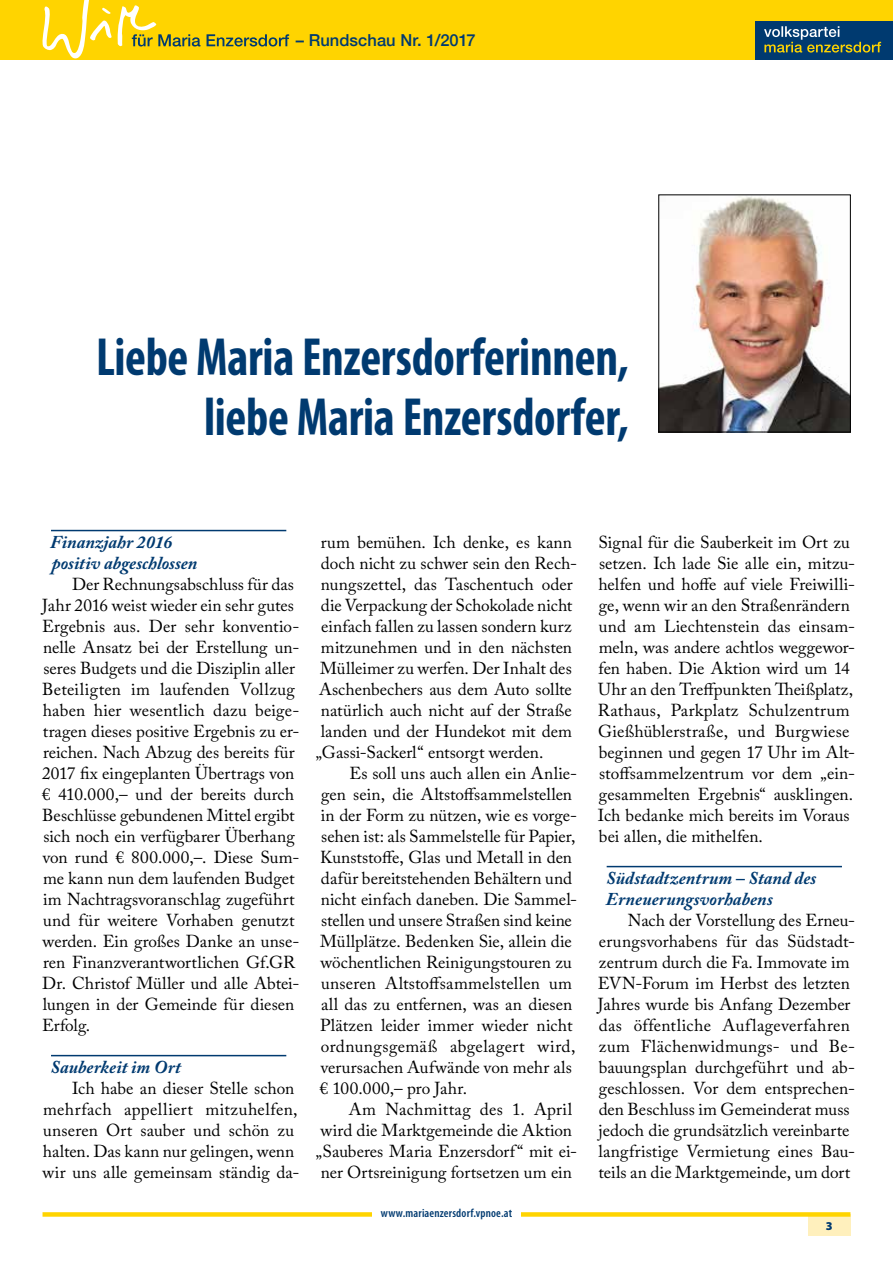
<style>
.page{position:relative;width:893px;height:1263px;background:#fff}
.page>*{position:absolute;margin:0;border:0;box-sizing:border-box;transform-origin:0 0}
.t1{font:700 condensed 54px/60px "Myriad Pro";letter-spacing:-.005em;color:#003a70;text-align:right;scale:.92 1}
.t2{font:italic 700 18px/21px "Adobe Caslon Pro";letter-spacing:.005em;color:#003a70}
.t3{font:17.25px/21px "Adobe Caslon Pro";letter-spacing:.005em;color:#000}
.t4{font:17.25px "Adobe Caslon Pro";letter-spacing:.025em;color:#000}
.t5{font:500 16.5px "Helvetica Neue";letter-spacing:.005em;color:#003a70}
.t6{font:600 condensed 12px "Myriad Pro";letter-spacing:.015em;color:#003a70}
.t7{font:900 12px "Myriad Pro";color:#003a70}
</style>
<div class="page">
<div style="left:0;top:0;width:893px;height:59px;background:#ffd400"></div>
<div style="left:755px;top:21px;width:138px;height:38px;background:#003a70"></div>
<svg style="left:764px;top:26px;width:117px;height:27px"></svg>
<hr style="left:0;top:21px;width:1px;height:38px;background:#003a70">
<svg style="left:41px;top:0;width:248px;height:60px"></svg>
<div style="left:808px;top:1214px;width:42px;height:21px;background:#fff0bd"></div>
<div style="left:43px;top:1212px;width:807px;height:5px;background:#ffd400"></div>
<div style="left:372px;top:1203px;width:149px;height:20px;background:#fff"></div>
<hr style="left:51px;top:530px;width:235px;height:1px;background:#003a70">
<hr style="left:51px;top:1055px;width:235px;height:1px;background:#003a70">
<hr style="left:607px;top:866px;width:235px;height:1px;background:#003a70">
<img style="left:661px;top:197px;width:187px;height:233px">
<div style="left:659px;top:195px;width:191px;height:237px;border:1px solid #000"></div>
<p class="t5" style="left:296px;top:27px;width:181px">– Rundschau Nr. 1/2017</p>
<h1 class="t1" style="left:96px;top:325px;width:581px">Liebe Maria Enzersdorferinnen, liebe Maria Enzersdorfer,</h1>
<p class="t2" style="left:50px;top:532px;width:149px">Finanzjahr 2016 positiv abgeschlossen</p>
<p class="t3" style="left:42px;top:574px;width:259px;text-indent:30px">Der Rechnungsabschluss für das Jahr 2016 weist wieder ein sehr gutes Ergebnis aus. Der sehr konventio&shy;nelle Ansatz bei der Erstellung un&shy;seres Budgets und die Disziplin aller Beteiligten im laufenden Vollzug haben hier wesentlich dazu beige&shy;tragen dieses positive Ergebnis zu er&shy;reichen. Nach Abzug des bereits für 2017 fix eingeplanten Übertrags von € 410.000,– und der bereits durch Beschlüsse gebundenen Mittel ergibt sich noch ein verfügbarer Überhang von rund € 800.000,–. Diese Sum&shy;me kann nun dem laufenden Budget im Nachtragsvoranschlag zugeführt und für weitere Vorhaben genutzt werden. Ein großes Danke an unse&shy;ren Finanzverantwortlichen Gf.GR Dr. Christof Müller und alle Abtei&shy;lungen in der Gemeinde für diesen Erfolg.</p>
<p class="t2" style="left:50px;top:1057px;width:132px">Sauberkeit im Ort</p>
<p class="t3" style="left:43px;top:1078px;width:258px;text-indent:29px">Ich habe an dieser Stelle schon mehrfach appelliert mitzuhelfen, unseren Ort sauber und schön zu halten. Das kann nur gelingen, wenn wir uns alle gemeinsam ständig da-</p>
<p class="t3" style="left:321px;top:532px;width:253px">rum bemühen. Ich denke, es kann</p>
<p class="t3" style="left:321px;top:553px;width:258px">doch nicht zu schwer sein den Rech-</p>
<p class="t3" style="left:321px;top:574px;width:253px">nungszettel, das Taschentuch oder</p>
<p class="t3" style="left:321px;top:595px;width:253px">die Verpackung der Schokolade nicht</p>
<p class="t3" style="left:321px;top:616px;width:252px">einfach fallen zu lassen sondern kurz</p>
<p class="t3" style="left:321px;top:637px;width:253px">mitzunehmen und in den nächsten</p>
<p class="t3" style="left:320px;top:658px;width:253px">Mülleimer zu werfen. Der Inhalt des</p>
<p class="t3" style="left:319px;top:679px;width:254px">Aschenbechers aus dem Auto sollte</p>
<p class="t3" style="left:321px;top:700px;width:252px">natürlich auch nicht auf der Straße</p>
<p class="t3" style="left:321px;top:721px;width:253px">landen und der Hundekot mit dem</p>
<p class="t3" style="left:316px;top:742px;width:229px">„Gassi-Sackerl“ entsorgt werden.</p>
<p class="t3" style="left:350px;top:763px;width:229px">Es soll uns auch allen ein Anlie-</p>
<p class="t3" style="left:321px;top:784px;width:253px">gen sein, die Altstoffsammelstellen</p>
<p class="t3" style="left:321px;top:805px;width:258px">in der Form zu nützen, wie es vorge-</p>
<p class="t3" style="left:321px;top:826px;width:256px">sehen ist: als Sammelstelle für Papier,</p>
<p class="t3" style="left:320px;top:847px;width:253px">Kunststoffe, Glas und Metall in den</p>
<p class="t3" style="left:321px;top:868px;width:253px">dafür bereitstehenden Behältern und</p>
<p class="t3" style="left:321px;top:889px;width:258px">nicht einfach daneben. Die Sammel-</p>
<p class="t3" style="left:321px;top:910px;width:252px">stellen und unsere Straßen sind keine</p>
<p class="t3" style="left:320px;top:931px;width:253px">Müllplätze. Bedenken Sie, allein die</p>
<p class="t3" style="left:320px;top:952px;width:253px">wöchentlichen Reinigungstouren zu</p>
<p class="t3" style="left:321px;top:973px;width:252px">unseren Altstoffsammelstellen um</p>
<p class="t3" style="left:321px;top:994px;width:253px">all das zu entfernen, was an diesen</p>
<p class="t3" style="left:320px;top:1015px;width:254px">Plätzen leider immer wieder nicht</p>
<p class="t4" style="left:321px;top:1036px;width:256px">ordnungsgemäß abgelagert wird,</p>
<p class="t3" style="left:321px;top:1057px;width:253px">verursachen Aufwände von mehr als</p>
<p class="t3" style="left:320px;top:1078px;width:149px">€ 100.000,– pro Jahr.</p>
<p class="t3" style="left:349px;top:1099px;width:225px">Am Nachmittag des 1. April</p>
<p class="t3" style="left:320px;top:1120px;width:253px">wird die Marktgemeinde die Aktion</p>
<p class="t3" style="left:316px;top:1141px;width:263px">„Sauberes Maria Enzersdorf“ mit ei-</p>
<p class="t3" style="left:321px;top:1162px;width:253px">ner Ortsreinigung fortsetzen um ein</p>
<p class="t6" style="left:381px;top:1206px;width:133px">www.mariaenzersdorf.vpnoe.at</p>
<p class="t3" style="left:598px;top:532px;width:259px">Signal für die Sauberkeit im Ort zu setzen. Ich lade Sie alle ein, mitzu&shy;helfen und hoffe auf viele Freiwilli&shy;ge, wenn wir an den Straßenrändern und am Liechtenstein das einsam&shy;meln, was andere achtlos weggewor&shy;fen haben. Die Aktion wird um 14<br>Uhr an den Treffpunkten Theißplatz, Rathaus, Parkplatz Schulzentrum Gießhüblerstraße, und Burgwiese beginnen und gegen 17 Uhr im Alt&shy;stoffsammelzentrum vor dem „ein&shy;gesammelten Ergebnis“ ausklingen.<br>Ich bedanke mich bereits im Voraus bei allen, die mithelfen.</p>
<p class="t2" style="left:606px;top:868px;width:212px">Südstadtzentrum – Stand des<br>Erneuerungsvorhabens</p>
<p class="t3" style="left:598px;top:910px;width:259px;text-indent:30px">Nach der Vorstellung des Erneu&shy;erungsvorhabens für das Südstadt&shy;zentrum durch die Fa. Immovate im EVN-Forum im Herbst des letzten Jahres wurde bis Anfang Dezember das öffentliche Auflageverfahren zum Flächenwidmungs- und Be&shy;bauungsplan durchgeführt und ab&shy;geschlossen. Vor dem entsprechen&shy;den Beschluss im Gemeinderat muss jedoch die grundsätzlich vereinbarte langfristige Vermietung eines Bau&shy;teils an die Marktgemeinde, um dort</p>
<p class="t7" style="left:826px;top:1218px;width:8px">3</p>
</div>
